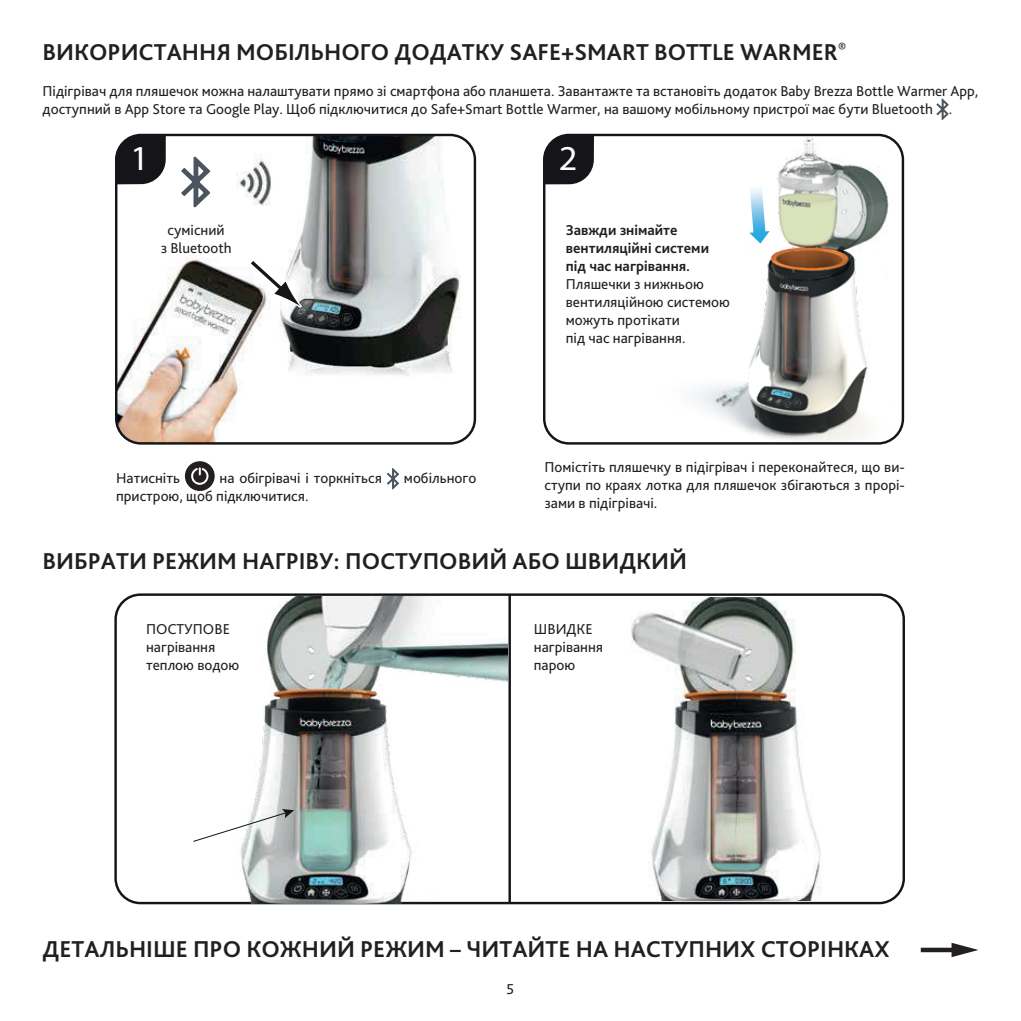
<style>
.page{position:relative;width:1021px;height:1021px;background:#fff}
.page>*{position:absolute;margin:0;border:0;box-sizing:border-box;transform-origin:0 0}
.t1{font:35.1px "Myriad Pro";color:#fff}
.t2{font:700 24px "Bliss Pro";color:#231f20}
.t3{font:15px/18px "Bliss Pro";color:#231f20}
.t4{font:700 15px/18px "Bliss Pro";color:#231f20}
</style>
<div class="page">
<img style="left:116px;top:135px;width:359px;height:308px">
<div style="left:115px;top:134px;width:361px;height:310px;border:2px solid #151418;border-radius:25px"></div>
<svg style="left:116px;top:135px;width:50px;height:49px;background:#2c2b2e"></svg>
<svg style="left:247px;top:257px;width:69px;height:63px"></svg>
<img style="left:545px;top:135px;width:357px;height:308px">
<div style="left:543px;top:134px;width:361px;height:310px;border:2px solid #151418;border-radius:25px"></div>
<svg style="left:544px;top:135px;width:50px;height:49px;background:#2b2a2d"></svg>
<svg style="left:749px;top:183px;width:20px;height:60px"></svg>
<svg style="left:181px;top:157px;width:29px;height:50px"></svg>
<hr style="left:508px;top:594px;width:3px;height:309px;background:#151418">
<div style="left:114px;top:593px;width:791px;height:311px;border:2px solid #151418;border-radius:25px"></div>
<img style="left:229px;top:596px;width:278px;height:307px">
<svg style="left:193px;top:809px;width:101px;height:33px"></svg>
<img style="left:631px;top:597px;width:190px;height:303px">
<svg style="left:936px;top:99px;width:12px;height:21px"></svg>
<svg style="left:185px;top:461px;width:30px;height:30px"></svg>
<svg style="left:386px;top:468px;width:13px;height:21px"></svg>
<div style="left:920px;top:947px;width:36px;height:5px;background:#231f20"></div>
<svg style="left:951px;top:942px;width:27px;height:15px"></svg>
<h2 class="t2" style="left:43px;top:37px;width:805px">ВИКОРИСТАННЯ МОБІЛЬНОГО ДОДАТКУ SAFE+SMART BOTTLE WARMER<sup>®</sup></h2>
<p class="t3" style="left:43px;top:81px;width:937px;line-height:18.5px">Підігрівач для пляшечок можна налаштувати прямо зі смартфона або планшета. Завантажте та встановіть додаток Baby Brezza Bottle Warmer App, доступний в App Store та Google Play. Щоб підключитися до Safe+Smart Bottle Warmer, на вашому мобільному пристрої має бути Bluetooth .</p>
<h1 class="t1" style="left:131px;top:137px;width:20px">1</h1>
<h1 class="t1" style="left:559px;top:137px;width:20px">2</h1>
<p class="t3" style="left:161px;top:220px;width:72px;text-align:center">сумісний<br>з Bluetooth</p>
<p class="t4" style="left:566px;top:220px;width:145px">Завжди знімайте вентиляційні системи під час нагрівання.</p>
<p class="t3" style="left:566px;top:274px;width:166px">Пляшечки з нижньою вентиляційною системою можуть протікати<br>під час нагрівання.</p>
<p class="t3" style="left:116px;top:469px;width:65px">Натисніть</p>
<p class="t3" style="left:219px;top:469px;width:164px">на обігрівачі і торкніться</p>
<p class="t3" style="left:404px;top:469px;width:74px">мобільного</p>
<p class="t3" style="left:116px;top:487px;width:194px">пристрою, щоб підключитися.</p>
<p class="t3" style="left:544px;top:457px;width:362px;text-align:justify">Помістіть пляшечку в підігрівач і переконайтеся, що ви&shy;ступи по краях лотка для пляшечок збігаються з прорі&shy;зами в підігрівачі.</p>
<h2 class="t2" style="left:43px;top:546px;width:646px">ВИБРАТИ РЕЖИМ НАГРІВУ: ПОСТУПОВИЙ АБО ШВИДКИЙ</h2>
<p class="t3" style="left:146px;top:619px;width:95px">ПОСТУПОВЕ нагрівання теплою водою</p>
<p class="t3" style="left:534px;top:619px;width:71px">ШВИДКЕ нагрівання парою</p>
<h2 class="t2" style="left:43px;top:934px;width:848px">ДЕТАЛЬНІШЕ ПРО КОЖНИЙ РЕЖИМ – ЧИТАЙТЕ НА НАСТУПНИХ СТОРІНКАХ</h2>
<p class="t3" style="left:506px;top:980px;width:9px">5</p>
</div>
